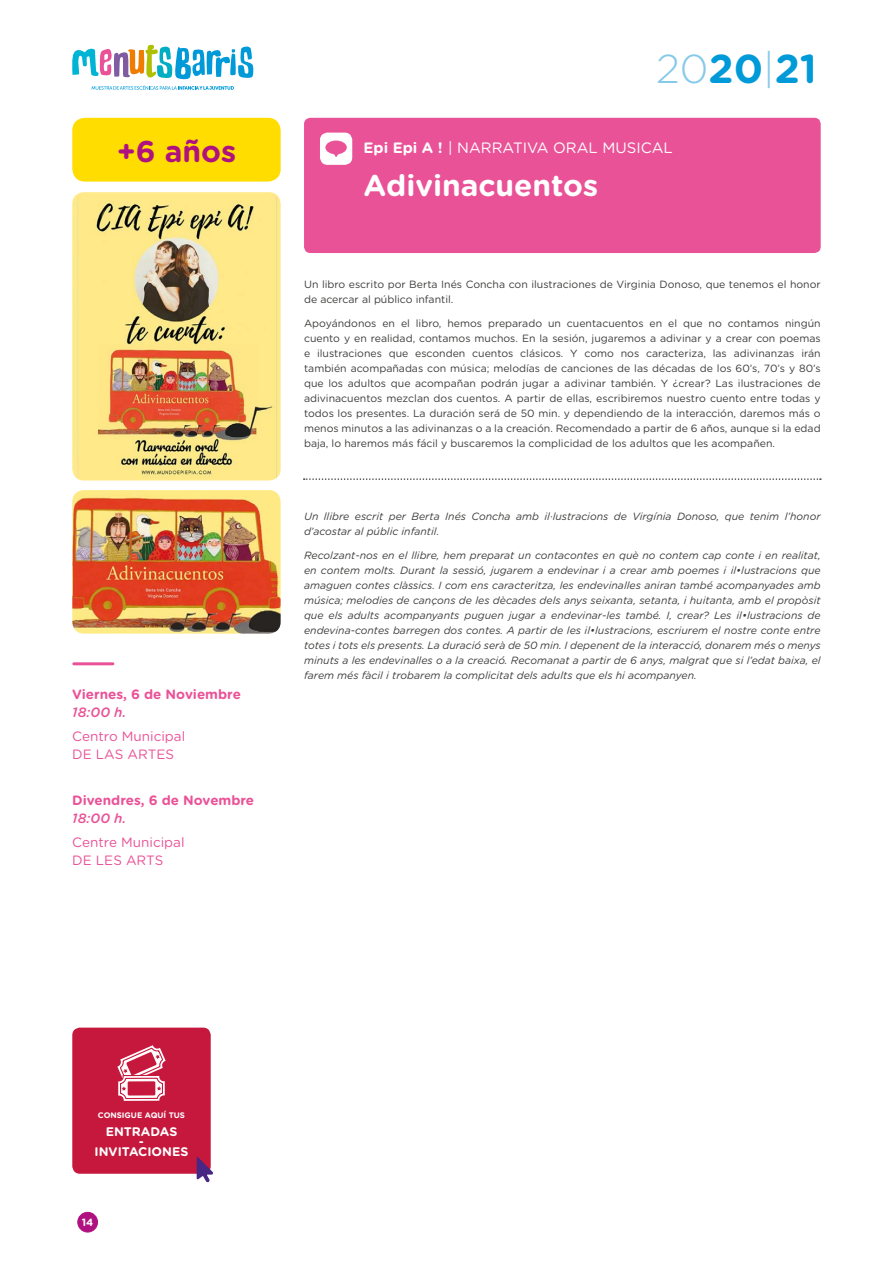
<style>
.page{position:relative;width:893px;height:1263px;background:#fff}
.page>*{position:absolute;margin:0;border:0;box-sizing:border-box;transform-origin:0 0}
.t1{font:700 40.35px "Gotham Rounded";color:#009ad8}
.t2{font:700 30px "Gotham Rounded";color:#fff}
.t3{font:700 30px "Gotham Rounded";color:#af1280}
.t4{font:15px "Gotham Rounded";color:#fff}
.t5{font:13.5px/18px "Gotham Rounded";color:#ea5297}
.t6{font:700 13.5px "Gotham Rounded";color:#ea5297}
.t7{font:italic 500 13.5px "Gotham Rounded";color:#ea5297}
.t8{font:700 12.45px/9.9px "Gotham Rounded";color:#fff;text-align:center}
.t9{font:italic 10.5px/15px "Gotham Rounded";color:#3c3c3b}
.t10{font:10.5px/15px "Gotham Rounded";color:#3c3c3b}
.t11{font:700 10.5px "Gotham Rounded";color:#fff}
.t12{font:700 7.95px "Gotham Rounded";color:#fff}
.s1{font-weight:300;color:#86c9e9}
.s2{font-weight:700}
</style>
<div class="page">
<div style="left:78px;top:1212px;width:20px;height:20px;background:#af1280;border-radius:50%"></div>
<div style="left:77px;top:1212px;width:21px;height:20px;border:1px solid #af1280;border-radius:50%"></div>
<svg style="left:72px;top:44px;width:182px;height:46px"></svg>
<hr style="left:74px;top:662px;width:39px;height:3px;background:#ea5297">
<img style="left:72px;top:192px;width:209px;height:288px">
<img style="left:72px;top:490px;width:209px;height:144px">
<div style="left:72px;top:118px;width:209px;height:64px;background:#fd0;border-radius:13px"></div>
<div style="left:304px;top:118px;width:517px;height:135px;background:#ea5297;border-radius:6px"></div>
<div style="left:320px;top:133px;width:32px;height:32px;background:#fff;border-radius:8px"></div>
<div style="left:325px;top:141px;width:22px;height:13px;background:#ea5297;border-radius:50%"></div>
<svg style="left:333px;top:154px;width:6px;height:3px"></svg>
<div style="left:72px;top:1027px;width:139px;height:147px;background:#c6183d;border-radius:8px"></div>
<svg style="left:117px;top:1045px;width:49px;height:56px"></svg>
<svg style="left:197px;top:1157px;width:16px;height:25px"></svg>
<svg style="left:304px;top:478px;width:517px;height:2px"></svg>
<h2 class="t3" style="left:117px;top:129px;width:121px">+6 años</h2>
<p class="t6" style="left:72px;top:684px;width:170px">Viernes, 6 de Noviembre</p>
<p class="t7" style="left:72px;top:702px;width:56px">18:00 h.</p>
<p class="t5" style="left:72px;top:727px;width:115px">Centro Municipal<br>DE LAS ARTES</p>
<p class="t6" style="left:72px;top:790px;width:183px">Divendres, 6 de Novembre</p>
<p class="t7" style="left:72px;top:808px;width:56px">18:00 h.</p>
<p class="t5" style="left:72px;top:833px;width:114px">Centre Municipal<br>DE LES ARTS</p>
<h1 class="t1" style="left:656px;top:40px;width:162px"><span class="s1">20</span>20<span class="s1">|</span>21</h1>
<h3 class="t4" style="left:364px;top:137px;width:311px"><span class="s2">Epi Epi A !</span> | NARRATIVA ORAL MUSICAL</h3>
<h2 class="t2" style="left:364px;top:163px;width:236px">Adivinacuentos</h2>
<p class="t10" style="left:304px;top:276px;width:518px">Un libro escrito por Berta Inés Concha con ilustraciones de Virginia Donoso, que tenemos el honor de acercar al público infantil.</p>
<p class="t10" style="left:304px;top:315px;width:518px;text-align:justify">Apoyándonos en el libro, hemos preparado un cuentacuentos en el que no contamos ningún cuento y en realidad, contamos muchos. En la sesión, jugaremos a adivinar y a crear con poemas e ilustraciones que esconden cuentos clásicos. Y como nos caracteriza, las adivinanzas irán también acompañadas con música; melodías de canciones de las décadas de los 60’s, 70’s y 80’s que los adultos que acompañan podrán jugar a adivinar también. Y ¿crear? Las ilustraciones de adivinacuentos mezclan dos cuentos. A partir de ellas, escribiremos nuestro cuento entre todas y todos los presentes. La duración será de 50 min. y dependiendo de la interacción, daremos más o menos minutos a las adivinanzas o a la creación. Recomendado a partir de 6 años, aunque si la edad baja, lo haremos más fácil y buscaremos la complicidad de los adultos que les acompañen.</p>
<p class="t9" style="left:304px;top:508px;width:518px">Un llibre escrit per Berta Inés Concha amb il·lustracions de Virgínia Donoso, que tenim l’honor d’acostar al públic infantil.</p>
<p class="t9" style="left:304px;top:547px;width:518px;text-align:justify">Recolzant-nos en el llibre, hem preparat un contacontes en què no contem cap conte i en realitat, en contem molts. Durant la sessió, jugarem a endevinar i a crear amb poemes i il•lustracions que amaguen contes clàssics. I com ens caracteritza, les endevinalles aniran també acompanyades amb música; melodies de cançons de les dècades dels anys seixanta, setanta, i huitanta, amb el propòsit que els adults acompanyants puguen jugar a endevinar-les també. I, crear? Les il•lustracions de endevina-contes barregen dos contes. A partir de les il•lustracions, escriurem el nostre conte entre totes i tots els presents. La duració serà de 50 min. I depenent de la interacció, donarem més o menys minuts a les endevinalles o a la creació. Recomanat a partir de 6 anys, malgrat que si l’edat baixa, el farem més fàcil i trobarem la complicitat dels adults que els hi acompanyen.</p>
<p class="t12" style="left:98px;top:1109px;width:89px">CONSIGUE AQUÍ TUS</p>
<p class="t8" style="left:95px;top:1126px;width:95px">ENTRADAS<br>-<br>INVITACIONES</p>
<p class="t11" style="left:82px;top:1215px;width:13px">14</p>
</div>
